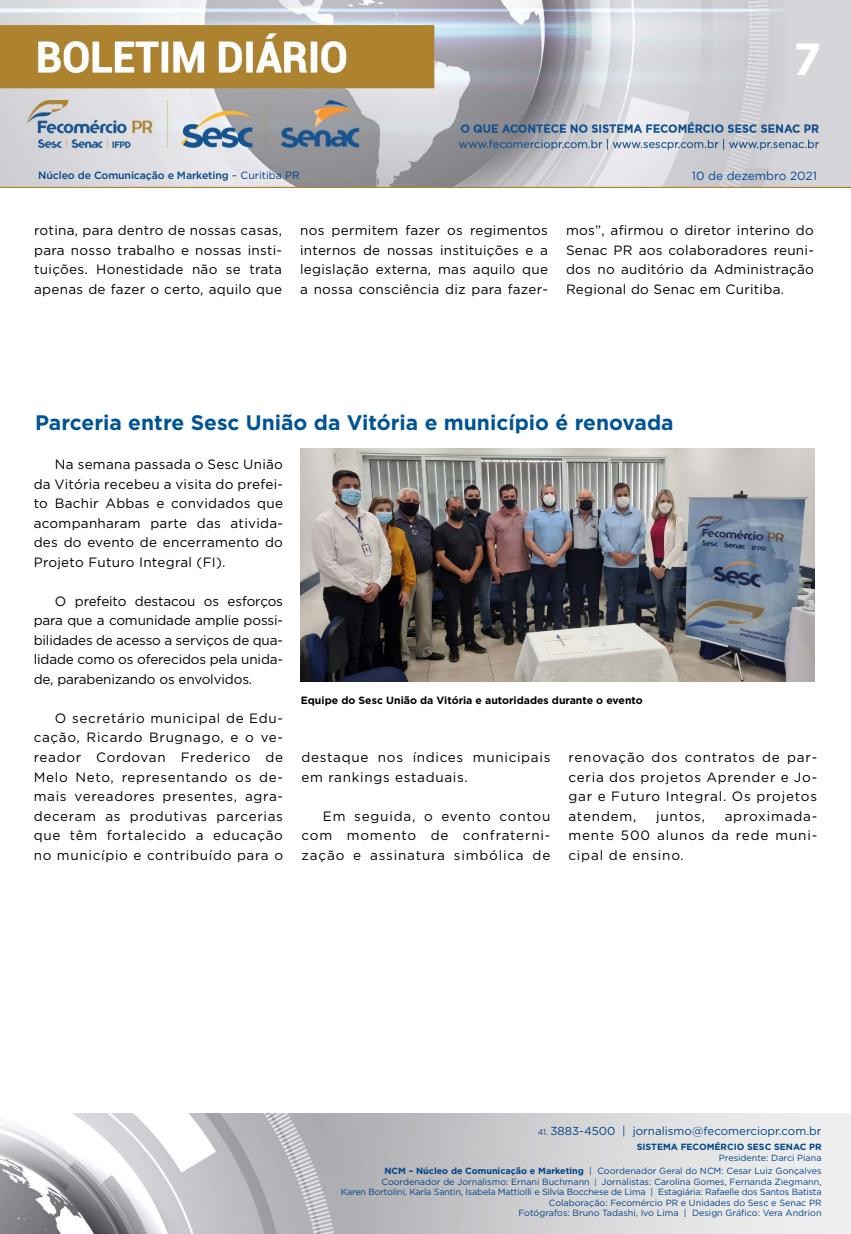
<style>
.page{position:relative;width:851px;height:1234px;background:#fff}
.page>*{position:absolute;margin:0;border:0;box-sizing:border-box;transform-origin:0 0}
.t1{font:700 45px "Gotham";color:#fff}
.t2{font:700 21px "Gotham";color:#005493}
.t3{font:13.5px/19.5px "Gotham";letter-spacing:.025em;color:#000;text-align:justify}
.t4{font:13.5px/19.5px "Gotham";letter-spacing:.05em;color:#000}
.t5{font:11.85px "Gotham";color:#004a93}
.t6{font:11.55px "Gotham";color:#004587}
.t7{font:700 10.5px "Gotham";color:#000}
.t8{font:500 10.5px "Gotham";letter-spacing:-.01em;color:#004587}
.t9{font:9px/10.5px "Gotham";color:#004587;text-align:right}
.t10{font:700 9px "Gotham";color:#004587}
.s1{font-weight:400}
.s2{font-size:8.25px}
.s3{font-weight:700}
.s4{font-size:7.65px}
</style>
<div class="page">
<img style="left:0;top:0;width:850px;height:188px">
<img style="left:0;top:1113px;width:850px;height:120px">
<img style="left:301px;top:449px;width:513px;height:232px">
<h1 class="t1" style="left:793px;top:29px;width:29px">7</h1>
<p class="t8" style="left:38px;top:168px;width:263px">Núcleo de Comunicação e Marketing <span class="s1">– Curitiba PR</span></p>
<p class="t5" style="left:691px;top:168px;width:127px">10 de dezembro 2021</p>
<p class="t3" style="left:34px;top:220px;width:249px">rotina, para dentro de nossas casas, para nosso trabalho e nossas insti&shy;tuições. Honestidade não se trata apenas de fazer o certo, aquilo que</p>
<p class="t3" style="left:300px;top:220px;width:249px">nos permitem fazer os regimentos internos de nossas instituições e a legislação externa, mas aquilo que a nossa consciência diz para fazer-</p>
<p class="t3" style="left:566px;top:220px;width:249px">mos”, afirmou o diretor interino do Senac PR aos colaboradores reuni&shy;dos no auditório da Administração Regional do Senac em Curitiba.</p>
<h2 class="t2" style="left:35px;top:409px;width:640px">Parceria entre Sesc União da Vitória e município é renovada</h2>
<p class="t3" style="left:34px;top:454px;width:251px;text-indent:21px">Na semana passada o Sesc União da Vitória recebeu a visita do prefei&shy;to Bachir Abbas e convidados que acompanharam parte das ativida&shy;des do evento de encerramento do Projeto Futuro Integral (FI).</p>
<p class="t3" style="left:34px;top:591px;width:251px;text-indent:21px">O prefeito destacou os esforços para que a comunidade amplie possi&shy;bilidades de acesso a serviços de qua&shy;lidade como os oferecidos pela unida&shy;de, parabenizando os envolvidos.</p>
<p class="t3" style="left:34px;top:708px;width:251px;text-indent:21px">O secretário municipal de Edu&shy;cação, Ricardo Brugnago, e o ve&shy;reador Cordovan Frederico de Melo Neto, representando os de&shy;mais vereadores presentes, agra&shy;deceram as produtivas parcerias que têm fortalecido a educação no município e contribuído para o</p>
<p class="t7" style="left:301px;top:692px;width:343px">Equipe do Sesc União da Vitória e autoridades durante o evento</p>
<p class="t4" style="left:301px;top:747px;width:250px">destaque nos índices municipais em rankings estaduais.</p>
<p class="t3" style="left:301px;top:805px;width:250px;text-indent:21px">Em seguida, o evento contou com momento de confraterni&shy;zação e assinatura simbólica de</p>
<p class="t3" style="left:568px;top:747px;width:250px">renovação dos contratos de par&shy;ceria dos projetos Aprender e Jo&shy;gar e Futuro Integral. Os projetos atendem,</p>
<p class="t3" style="left:568px;top:805px;width:250px;text-indent:156px">aproximada&shy;mente 500 alunos da rede muni&shy;cipal de ensino.</p>
<p class="t3" style="left:656px;top:805px;width:51px">juntos,</p>
<p class="t6" style="left:537px;top:1123px;width:285px"><span class="s2">41.</span> 3883-4500 | jornalismo@fecomerciopr.com.br</p>
<p class="t10" style="left:636px;top:1140px;width:186px">SISTEMA FECOMÉRCIO SESC SENAC PR</p>
<p class="t9" style="left:384px;top:1150px;width:438px;line-height:13.5px">Presidente: Darci Piana<br><span class="s3">NCM – Núcleo de Comunicação e Marketing</span> | Coordenador Geral do NCM: Cesar Luiz Gonçalves</p>
<p class="t9" style="left:341px;top:1175px;width:482px">Coordenador de Jornalismo: Ernani Buchmann <span class="s4">|</span> Jornalistas: Carolina Gomes, Fernanda Ziegmann,<br>Karen Bortolini, Karla Santin, Isabela Mattiolli e Silvia Bocchese de Lima | Estagiária: Rafaelle dos Santos Batista Colaboração: Fecomércio PR e Unidades do Sesc e Senac PR<br>Fotógrafos: Bruno Tadashi, Ivo Lima | Design Gráfico: Vera Andrion</p>
</div>
